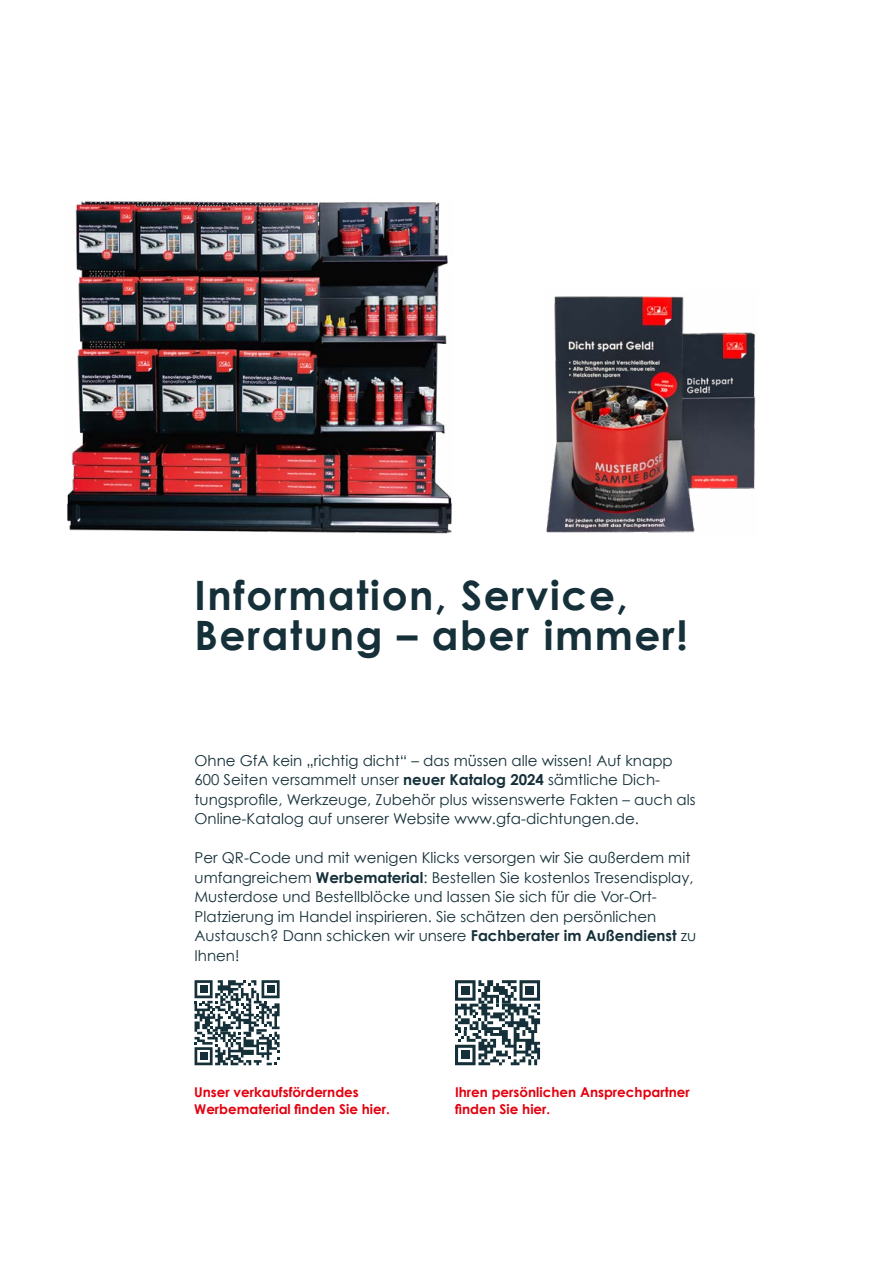
<style>
.page{position:relative;width:893px;height:1263px;background:#fff}
.page>*{position:absolute;margin:0;border:0;box-sizing:border-box;transform-origin:0 0}
.Cover_Headline_dt{font:700 40.5px/40.5px "Century Gothic";letter-spacing:.04em;color:#153039}
.Copy_deutsch{font:15px/19.5px "Century Gothic";color:#153039}
.Copy_fett{font:700 13.5px/16.2px "Century Gothic";color:#e3000f}
.s1{font-weight:700}
</style>
<div class="page">
<img style="left:67px;top:201px;width:385px;height:333px">
<svg style="left:455px;top:980px;width:85px;height:85px"></svg>
<div style="left:461px;top:986px;width:9px;height:9px;background:#153039"></div>
<div style="left:525px;top:986px;width:9px;height:9px;background:#153039"></div>
<div style="left:461px;top:1050px;width:9px;height:9px;background:#153039"></div>
<svg style="left:195px;top:980px;width:85px;height:85px"></svg>
<div style="left:200px;top:985px;width:7px;height:8px;background:#153039"></div>
<div style="left:267px;top:985px;width:7px;height:8px;background:#153039"></div>
<div style="left:200px;top:1052px;width:7px;height:8px;background:#153039"></div>
<img style="left:546px;top:296px;width:210px;height:237px">
<p class="Cover_Headline_dt" style="left:195px;top:574px;width:495px">Information, Service,<br>Beratung – aber immer!</p>
<p class="Copy_deutsch" style="left:195px;top:750px;width:503px">Ohne GfA kein „richtig dicht“ – das müssen alle wissen! Auf knapp 600 Seiten versammelt unser <span class="s1">neuer Katalog 2024</span> sämtliche Dich&shy;tungsprofile, Werkzeuge, Zubehör plus wissenswerte Fakten – auch als Online-Katalog auf unserer Website www.gfa-dichtungen.de.</p>
<p class="Copy_deutsch" style="left:195px;top:848px;width:503px">Per QR-Code und mit wenigen Klicks versorgen wir Sie außerdem mit umfangreichem <span class="s1">Werbematerial</span>: Bestellen Sie kostenlos Tresendisplay, Musterdose und Bestellblöcke und lassen Sie sich für die Vor-Ort-Platzierung im Handel inspirieren. Sie schätzen den persönlichen Austausch? Dann schicken wir unsere <span class="s1">Fachberater im Außendienst</span> zu Ihnen!</p>
<p class="Copy_fett" style="left:194px;top:1084px;width:197px">Unser verkaufsförderndes -Werbematerial finden Sie hier.</p>
<p class="Copy_fett" style="left:455px;top:1084px;width:236px">Ihren persönlichen Ansprechpartner finden Sie hier.</p>
</div>
